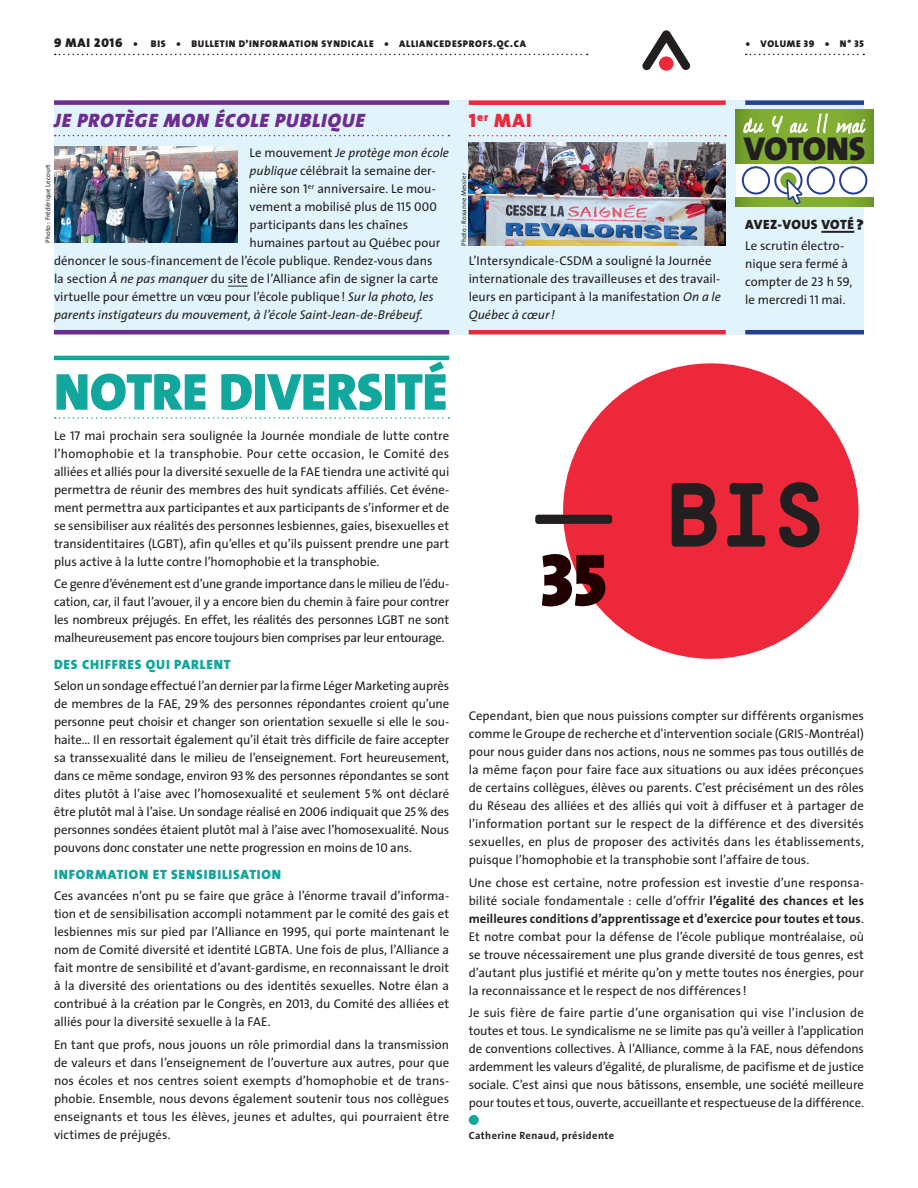
<style>
.page{position:relative;width:918px;height:1188px;background:#fff}
.page>*{position:absolute;margin:0;border:0;box-sizing:border-box;transform-origin:0 0}
.t1{font:75px "The Sans Black Caps";color:#200000}
.t2{font:52.5px "The Sans Black Caps";color:#12a79d}
.t3{font:33.3px "The Sans Black Caps";letter-spacing:-.015em;color:#231f20}
.t4{font:27.9px "Journal";letter-spacing:.055em;color:#fff}
.t5{font:italic 900 19.5px "The Sans";letter-spacing:.05em;color:#6e2c91}
.t6{font:19.5px "The Sans Black Caps";color:#ee283b}
.t7{font:13.5px "The Sans Black Caps";letter-spacing:.065em;color:#12a79d}
.t8{font:13.5px "The Sans Black Caps";letter-spacing:.035em;color:#231f20}
.t9{font:12.75px/18px "The Sans";color:#231f20;text-align:justify}
.t10{font:italic 12.75px "The Sans";letter-spacing:.005em;color:#231f20}
.t11{font:12.75px "The Sans Black Caps";letter-spacing:.06em;color:#231f20}
.t12{font:700 10.5px "The Sans";letter-spacing:.04em;color:#231f20}
.t13{font:9.75px "The Sans Black Caps";letter-spacing:.07em;color:#231f20}
.t14{font:6.75px "The Sans";letter-spacing:.015em;color:#231f20}
.s1{font-size:9.75px}
.s2{font-style:normal}
.s3{font-style:italic}
.s4{font-family:"The Sans Caps"}
.s5{font-size:16.5px}
.s6{font-weight:700}
</style>
<div class="page">
<div style="left:54px;top:100px;width:810px;height:234px;background:#e1f4fc"></div>
<svg style="left:563px;top:363px;width:296px;height:296px;fill:#ee283b"></svg>
<svg style="left:642px;top:30px;width:49px;height:41px"></svg>
<svg style="left:746px;top:54px;width:118px;height:1px"></svg>
<svg style="left:55px;top:54px;width:533px;height:1px"></svg>
<svg style="left:672px;top:483px;width:45px;height:64px;background:#5c2127"></svg>
<svg style="left:727px;top:483px;width:38px;height:64px;background:#84232c"></svg>
<svg style="left:779px;top:482px;width:40px;height:65px;background:#78222b"></svg>
<div style="left:535px;top:515px;width:77px;height:9px;background:#231f20;border-radius:3px"></div>
<div style="left:469px;top:1115px;width:10px;height:10px;background:#12a79d;border-radius:50%"></div>
<hr style="left:54px;top:356px;width:395px;height:4px;background:#12a79d">
<svg style="left:55px;top:417px;width:394px;height:2px"></svg>
<div style="left:469px;top:100px;width:257px;height:5px;background:#ee283b"></div>
<svg style="left:470px;top:135px;width:256px;height:1px"></svg>
<div style="left:745px;top:100px;width:119px;height:5px;background:#253f8e"></div>
<hr style="left:821px;top:231px;width:33px;height:2px;background:#231f20">
<hr style="left:469px;top:330px;width:257px;height:4px;background:#ee283b">
<hr style="left:745px;top:330px;width:119px;height:4px;background:#253f8e">
<hr style="left:54px;top:330px;width:395px;height:4px;background:#6e2c91">
<div style="left:54px;top:100px;width:395px;height:5px;background:#6e2c91"></div>
<svg style="left:55px;top:135px;width:394px;height:1px"></svg>
<svg style="left:228px;top:286px;width:20px;height:1px"></svg>
<img style="left:469px;top:142px;width:257px;height:104px">
<div style="left:736px;top:155px;width:137px;height:43px;background:#fff"></div>
<svg style="left:736px;top:110px;width:137px;height:53px;background:#7ba730"></svg>
<svg style="left:736px;top:198px;width:137px;height:9px"></svg>
<div style="left:742px;top:166px;width:28px;height:29px;border:2px solid #253f8e;border-radius:50%"></div>
<div style="left:807px;top:166px;width:28px;height:29px;border:2px solid #253f8e;border-radius:50%"></div>
<div style="left:839px;top:166px;width:28px;height:29px;border:2px solid #253f8e;border-radius:50%"></div>
<svg style="left:775px;top:167px;width:27px;height:27px"></svg>
<div style="left:774px;top:166px;width:29px;height:29px;border:2px solid #253f8e;border-radius:50%"></div>
<svg style="left:780px;top:172px;width:16px;height:16px"></svg>
<svg style="left:785px;top:178px;width:19px;height:29px"></svg>
<svg style="left:744px;top:113px;width:122px;height:23px;background:#97bb58"></svg>
<img style="left:54px;top:147px;width:184px;height:96px">
<p class="t11" style="left:54px;top:34px;width:85px">9 MAI 2016 <span class="s1">•</span></p>
<p class="t13" style="left:151px;top:37px;width:377px">BIS • BULLETIN D’INFORMATION SYNDICALE • ALLIANCEDESPROFS.QC.CA</p>
<p class="t13" style="left:746px;top:37px;width:120px">• VOLUME 39 • N° 35</p>
<h3 class="t5" style="left:54px;top:108px;width:312px">JE PROTÈGE MON ÉCOLE PUBLIQUE</h3>
<p class="t10" style="left:250px;top:145px;width:201px"><span class="s2">Le mouvement</span> Je protège mon école</p>
<p class="t9" style="left:250px;top:162px;width:188px"><span class="s3">publique</span> célébrait la semaine der-</p>
<p class="t9" style="left:250px;top:180px;width:188px">nière son <span class="s4">1</span><sup>er</sup> anniversaire. Le mou-</p>
<p class="t9" style="left:250px;top:198px;width:189px">vement a mobilisé plus de <span class="s4">115 000</span></p>
<p class="t9" style="left:250px;top:216px;width:160px">participants dans les chaînes</p>
<p class="t9" style="left:250px;top:234px;width:192px">humaines partout au Québec pour</p>
<p class="t9" style="left:54px;top:252px;width:380px">dénoncer le sous-financement de l’école publique. Rendez-vous dans</p>
<p class="t9" style="left:54px;top:270px;width:386px">la section <span class="s3">À ne pas manquer</span> du site de l’Alliance afin de signer la carte</p>
<p class="t9" style="left:54px;top:288px;width:381px">virtuelle pour émettre un vœu pour l’école publique! <span class="s3">Sur la photo, les</span></p>
<p class="t10" style="left:54px;top:307px;width:370px">parents instigateurs du mouvement, à l’école Saint-Jean-de-Brébeuf.</p>
<p class="t14" style="left:44px;top:243px;width:80px;rotate:-90deg">Photo : Frédérique Lecourt</p>
<h3 class="t6" style="left:469px;top:108px;width:64px">1<sup>er</sup> MAI</h3>
<p class="t14" style="left:459px;top:246px;width:74px;rotate:-90deg">Photo : Roxanne Messier</p>
<p class="t9" style="left:469px;top:252px;width:254px;text-align:left">L’Intersyndicale-CSDM a souligné la Journée internationale des travailleuses et des travail&shy;leurs en participant à la manifestation <span class="s3">On a le Québec à cœur!</span></p>
<h3 class="t4" style="left:744px;top:105px;width:123px">du 4 au 11 mai</h3>
<h3 class="t3" style="left:744px;top:127px;width:123px">VOTONS</h3>
<p class="t8" style="left:745px;top:216px;width:120px">AVEZ-VOUS VOTÉ <span class="s5">?</span></p>
<p class="t9" style="left:745px;top:237px;width:109px;text-align:left">Le scrutin électro&shy;nique sera fermé à compter de <span class="s4">23</span> h <span class="s4">59</span>, le mercredi <span class="s4">11</span> mai.</p>
<h2 class="t2" style="left:422px;top:358px;width:27px">É</h2>
<p class="t9" style="left:54px;top:426px;width:397px">Le <span class="s4">17</span> mai prochain sera soulignée la Journée mondiale de lutte contre l’homophobie et la transphobie. Pour cette occasion, le Comité des alliées et alliés pour la diversité sexuelle de la FAE tiendra une activité qui permettra de réunir des membres des huit syndicats affiliés. Cet événe&shy;ment permettra aux participantes et aux participants de s’informer et de se sensibiliser aux réalités des personnes lesbiennes, gaies, bisexuelles et transidentitaires (LGBT), afin qu’elles et qu’ils puissent prendre une part plus active à la lutte contre l’homophobie et la transphobie.</p>
<p class="t9" style="left:54px;top:575px;width:397px">Ce genre d’événement est d’une grande importance dans le milieu de l’édu&shy;cation, car, il faut l’avouer, il y a encore bien du chemin à faire pour contrer les nombreux préjugés. En effet, les réalités des personnes LGBT ne sont malheureusement pas encore toujours bien comprises par leur entourage.</p>
<p class="t7" style="left:54px;top:656px;width:178px">DES CHIFFRES QUI PARLENT</p>
<p class="t9" style="left:54px;top:677px;width:397px">Selon un sondage effectué l’an dernier par la firme Léger Marketing auprès de membres de la FAE, <span class="s4">29</span>% des personnes répondantes croient qu’une personne peut choisir et changer son orientation sexuelle si elle le sou&shy;haite… Il en ressortait également qu’il était très difficile de faire accepter sa transsexualité dans le milieu de l’enseignement. Fort heureusement, dans ce même sondage, environ <span class="s4">93</span>% des personnes répondantes se sont dites plutôt à l’aise avec l’homosexualité et seulement <span class="s4">5</span>% ont déclaré être plutôt mal à l’aise. Un sondage réalisé en <span class="s4">2006</span> indiquait que <span class="s4">25</span>% des personnes sondées étaient plutôt mal à l’aise avec l’homosexualité. Nous pouvons donc constater une nette progression en moins de <span class="s4">10</span> ans.</p>
<p class="t7" style="left:54px;top:866px;width:229px">INFORMATION ET SENSIBILISATION</p>
<p class="t9" style="left:54px;top:887px;width:397px">Ces avancées n’ont pu se faire que grâce à l’énorme travail d’informa&shy;tion et de sensibilisation accompli notamment par le comité des gais et lesbiennes mis sur pied par l’Alliance en <span class="s4">1995</span>, qui porte maintenant le nom de Comité diversité et identité LGBTA. Une fois de plus, l’Alliance a fait montre de sensibilité et d’avant-gardisme, en reconnaissant le droit à la diversité des orientations ou des identités sexuelles. Notre élan a contribué à la création par le Congrès, en <span class="s4">2013</span>, du Comité des alliées et alliés pour la diversité sexuelle à la FAE.</p>
<p class="t9" style="left:54px;top:1036px;width:397px">En tant que profs, nous jouons un rôle primordial dans la transmission de valeurs et dans l’enseignement de l’ouverture aux autres, pour que nos écoles et nos centres soient exempts d’homophobie et de trans&shy;phobie. Ensemble, nous devons également soutenir tous nos collègues enseignants et tous les élèves, jeunes et adultes, qui pourraient être victimes de préjugés.</p>
<h2 class="t2" style="left:54px;top:358px;width:31px">NOTRE</h2>
<h2 class="t2" style="left:219px;top:358px;width:27px">DIVERSIT</h2>
<h1 class="t1" style="left:540px;top:532px;width:69px">35</h1>
<p class="t9" style="left:469px;top:707px;width:397px">Cependant, bien que nous puissions compter sur différents organismes comme le Groupe de recherche et d'intervention sociale (GRIS-Montréal) pour nous guider dans nos actions, nous ne sommes pas tous outillés de la même façon pour faire face aux situations ou aux idées préconçues de certains collègues, élèves ou parents. C’est précisément un des rôles du Réseau des alliées et des alliés qui voit à diffuser et à partager de l’information portant sur le respect de la différence et des diversités sexuelles, en plus de proposer des activités dans les établissements, puisque l’homophobie et la transphobie sont l’affaire de tous.</p>
<p class="t9" style="left:469px;top:874px;width:397px">Une chose est certaine, notre profession est investie d’une responsa&shy;bilité sociale fondamentale : celle d’offrir <span class="s6">l’égalité des chances et les meilleures conditions d’apprentissage et d’exercice pour toutes et tous</span>.<br>Et notre combat pour la défense de l’école publique montréalaise, où se trouve nécessairement une plus grande diversité de tous genres, est d’autant plus justifié et mérite qu’on y mette toutes nos énergies, pour la reconnaissance et le respect de nos différences !</p>
<p class="t9" style="left:469px;top:1004px;width:397px">Je suis fière de faire partie d’une organisation qui vise l’inclusion de toutes et tous. Le syndicalisme ne se limite pas qu’à veiller à l’application de conventions collectives. À l’Alliance, comme à la FAE, nous défendons ardemment les valeurs d’égalité, de pluralisme, de pacifisme et de justice sociale. C’est ainsi que nous bâtissons, ensemble, une société meilleure pour toutes et tous, ouverte, accueillante et respectueuse de la différence.</p>
<p class="t12" style="left:469px;top:1128px;width:147px">Catherine Renaud, présidente</p>
</div>
